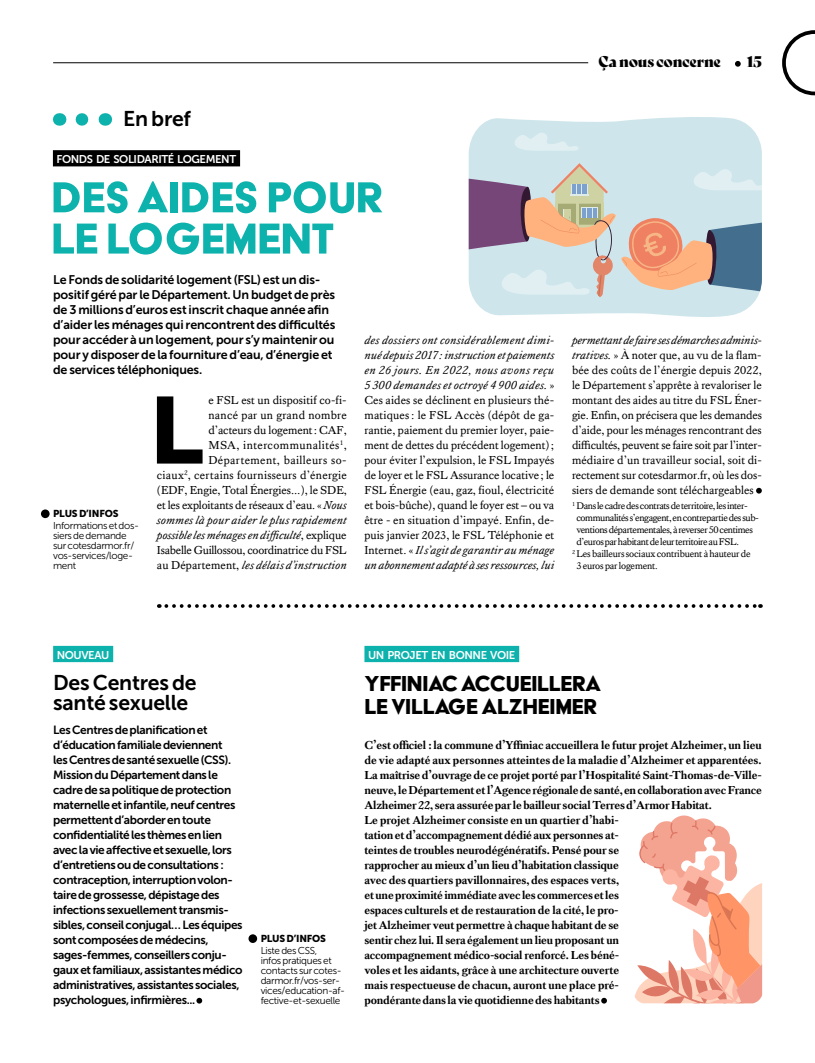
<style>
.page{position:relative;width:815px;height:1063px;background:#fff}
.page>*{position:absolute;margin:0;border:0;box-sizing:border-box;transform-origin:0 0}
.t1{font:111.88px "Acier BAT Text Solid";color:#000}
.t2{font:50px/41.2px "Acier BAT Text Solid";letter-spacing:-.015em;color:#0db2ad}
.t3{font:25px/22.5px "Acier BAT Text Solid";letter-spacing:-.015em;color:#000}
.t4{font:21.25px/20px "Museo Sans 700";letter-spacing:-.01em;color:#000}
.t5{font:15px "Bely Display";letter-spacing:-.01em;color:#000}
.t6{font:12.5px/15px "Museo Sans 700";letter-spacing:-.01em;color:#000}
.t7{font:11.88px/15px "Kings Caslon";color:#000;text-align:justify}
.t8{font:700 11.88px/15px "Kings Caslon";letter-spacing:-.02em;color:#000}
.t9{font:11.88px/15px "Museo Sans 700";letter-spacing:-.03em;color:#000}
.t10{font:11.25px "Museo Sans 700";letter-spacing:-.035em;color:#fff}
.t11{font:10px/10px "Museo Sans 300";letter-spacing:-.035em;color:#000}
.t12{font:10px "Kings Caslon";letter-spacing:-.04em;color:#000}
.t13{font:10px "Kings Caslon";letter-spacing:-.02em;color:#000}
.t14{font:10px "Museo Sans 900";letter-spacing:-.02em;color:#000}
.s1{font-style:italic}
</style>
<div class="page">
<hr style="left:0;top:0;width:1px;height:730px;background:#000">
<svg style="left:196px;top:998px;width:6px;height:6px"></svg>
<svg style="left:601px;top:998px;width:6px;height:6px"></svg>
<svg style="left:166px;top:604px;width:595px;height:4px"></svg>
<div style="left:364px;top:646px;width:155px;height:16px;background:#0db2ad"></div>
<div style="left:53px;top:646px;width:60px;height:16px;background:#0db2ad"></div>
<svg style="left:756px;top:488px;width:6px;height:6px"></svg>
<div style="left:53px;top:150px;width:187px;height:16px;background:#000"></div>
<div style="left:248px;top:934px;width:9px;height:9px;background:#000;border-radius:50%"></div>
<svg style="left:75px;top:113px;width:7px;height:13px"></svg>
<svg style="left:105px;top:113px;width:1px;height:13px"></svg>
<svg style="left:59px;top:113px;width:1px;height:13px"></svg>
<div style="left:41px;top:509px;width:9px;height:9px;background:#000;border-radius:50%"></div>
<svg style="left:469px;top:117px;width:293px;height:200px;fill:#cee6eb"></svg>
<svg style="left:515px;top:133px;width:64px;height:18px"></svg>
<svg style="left:469px;top:163px;width:293px;height:134px"></svg>
<svg style="left:634px;top:815px;width:128px;height:188px"></svg>
<hr style="left:53px;top:62px;width:535px;height:1px;background:#000">
<svg style="left:782px;top:30px;width:33px;height:65px"></svg>
<svg style="left:735px;top:61px;width:6px;height:6px"></svg>
<p class="t5" style="left:599px;top:49px;width:124px">Ça nous concerne</p>
<p class="t5" style="left:747px;top:49px;width:16px">15</p>
<h3 class="t4" style="left:123px;top:108px;width:69px">En bref</h3>
<p class="t10" style="left:56px;top:153px;width:181px">FONDS DE SOLIDARITÉ LOGEMENT</p>
<h2 class="t2" style="left:51px;top:176px;width:333px">DES AIDES POUR<br>LE LOGEMENT</h2>
<p class="t6" style="left:53px;top:272px;width:284px">Le Fonds de solidarité logement (FSL) est un dis&shy;positif géré par le Département. Un budget de près de 3 millions d’euros est inscrit chaque année afin d’aider les ménages qui rencontrent des difficultés pour accéder à un logement, pour s’y maintenir ou pour y disposer de la fourniture d’eau, d’énergie et de services téléphoniques.</p>
<p class="t14" style="left:53px;top:508px;width:67px">PLUS D’INFOS</p>
<p class="t11" style="left:53px;top:520px;width:87px">Informations et dos&shy;siers de demande sur cotesdarmor.fr/ vos-services/loge&shy;ment</p>
<p class="t7" style="left:157px;top:392px;width:191px;text-align:right">e FSL est un dispositif co-fi-<br>nancé par un grand nombre<br>d’acteurs du logement: CAF,<br>MSA, intercommunalités<sup>1</sup>, Département, bailleurs so-<br>ciaux<sup>2</sup>, certains fournisseurs d’énergie (EDF, Engie, Total Énergies…), le SDE, et les exploitants de réseaux d’eau. « <span class="s1">Nous sommes là pour aider le plus rapidement possible les ménages en difficulté</span>, explique Isabelle Guillossou, coordinatrice du FSL au Département, <span class="s1">les délais d’instruction</span></p>
<h1 class="t1" style="left:152px;top:371px;width:55px">L</h1>
<p class="t7" style="left:364px;top:332px;width:191px"><span class="s1">des dossiers ont considérablement dimi&shy;nué depuis 2017: instruction et paiements en 26 jours. En 2022, nous avons reçu 5 300 demandes et octroyé 4 900 aides.</span> » Ces aides se déclinent en plusieurs thé&shy;matiques: le FSL Accès (dépôt de ga&shy;rantie, paiement du premier loyer, paie&shy;ment de dettes du précédent logement); pour éviter l’expulsion, le FSL Impayés de loyer et le FSL Assurance locative ; le FSL Énergie (eau, gaz, fioul, électricité et bois-bûche), quand le foyer est – ou va être - en situation d’impayé. Enfin, de&shy;puis janvier 2023, le FSL Téléphonie et Internet. « <span class="s1">Il s’agit de garantir au ménage un abonnement adapté à ses ressources, lui</span></p>
<p class="t7" style="left:572px;top:332px;width:191px"><span class="s1">permettant de faire ses démarches adminis&shy;tratives.</span> » À noter que, au vu de la flam&shy;bée des coûts de l’énergie depuis 2022, le Département s’apprête à revaloriser le montant des aides au titre du FSL Éner&shy;gie. Enfin, on précisera que les demandes d’aide, pour les ménages rencontrant des difficultés, peuvent se faire soit par l’inter&shy;médiaire d’un travailleur social, soit di&shy;rectement sur cotesdarmor.fr, où les dos&shy;siers de demande sont téléchargeables</p>
<p class="t12" style="left:572px;top:500px;width:177px"><sup>1</sup> Dans le cadre des contrats de territoire, les inter-</p>
<p class="t12" style="left:576px;top:512px;width:184px">communalités s’engagent, en contrepartie des sub-</p>
<p class="t12" style="left:576px;top:524px;width:178px">ventions départementales, à reverser 50 centimes</p>
<p class="t12" style="left:576px;top:536px;width:164px">d’euros par habitant de leur territoire au FSL.</p>
<p class="t13" style="left:572px;top:548px;width:180px"><sup>2</sup> Les bailleurs sociaux contribuent à hauteur de</p>
<p class="t13" style="left:576px;top:560px;width:83px">3 euros par logement.</p>
<p class="t10" style="left:57px;top:648px;width:54px">NOUVEAU</p>
<p class="t10" style="left:368px;top:648px;width:149px">UN PROJET EN BONNE VOIE</p>
<h3 class="t4" style="left:53px;top:672px;width:145px">Des Centres de santé sexuelle</h3>
<h3 class="t3" style="left:364px;top:672px;width:238px">YFFINIAC ACCUEILLERA<br>LE VILLAGE ALZHEIMER</h3>
<p class="t9" style="left:53px;top:722px;width:191px">Les Centres de planification et d’éducation familiale deviennent<br>les Centres de santé sexuelle (CSS).<br>Mission du Département dans le cadre de sa politique de protection maternelle et infantile, neuf centres permettent d’aborder en toute confidentialité les thèmes en lien avec la vie affective et sexuelle, lors d’entretiens ou de consultations : contraception, interruption volon&shy;taire de grossesse, dépistage des infections sexuellement transmis&shy;sibles, conseil conjugal… Les équipes sont composées de médecins, sages-femmes, conseillers conju&shy;gaux et familiaux, assistantes médico administratives, assistantes sociales, psychologues, infirmières...</p>
<p class="t14" style="left:261px;top:933px;width:67px">PLUS D’INFOS</p>
<p class="t11" style="left:261px;top:945px;width:86px">Liste des CSS,<br>infos pratiques et contacts sur cotes&shy;darmor.fr/vos-ser&shy;vices/education-af&shy;fective-et-sexuelle</p>
<p class="t8" style="left:364px;top:737px;width:399px">C’est officiel : la commune d’Yffiniac accueillera le futur projet Alzheimer, un lieu de vie adapté aux personnes atteintes de la maladie d’Alzheimer et apparentées.<br>La maîtrise d’ouvrage de ce projet porté par l’Hospitalité Saint-Thomas-de-Ville&shy;neuve, le Département et l’Agence régionale de santé, en collaboration avec France Alzheimer 22, sera assurée par le bailleur social Terres d’Armor Habitat.<br>Le projet Alzheimer consiste en un quartier d’habi-<br>tation et d’accompagnement dédié aux personnes at-<br>teintes de troubles neurodégénératifs. Pensé pour se<br>rapprocher au mieux d’un lieu d’habitation classique<br>avec des quartiers pavillonnaires, des espaces verts,<br>et une proximité immédiate avec les commerces et les<br>espaces culturels et de restauration de la cité, le pro-<br>jet Alzheimer veut permettre à chaque habitant de se<br>sentir chez lui. Il sera également un lieu proposant un<br>accompagnement médico-social renforcé. Les béné-<br>voles et les aidants, grâce à une architecture ouverte<br>mais respectueuse de chacun, auront une place pré-<br>pondérante dans la vie quotidienne des habitants</p>
</div>
